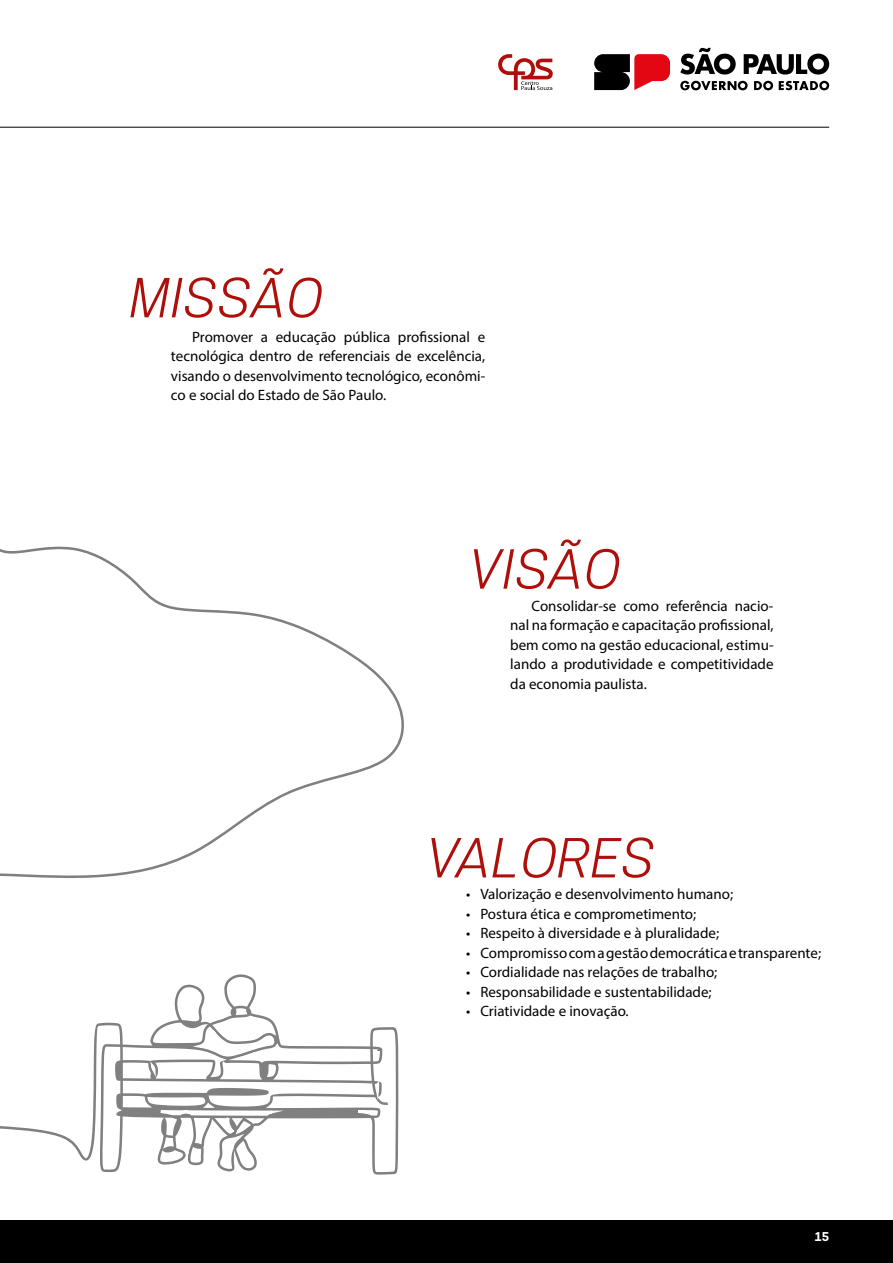
<style>
.page{position:relative;width:893px;height:1263px;background:#fff}
.page>*{position:absolute;margin:0;border:0;box-sizing:border-box;transform-origin:0 0}
.t1{font:italic 52.95px "Konsens";color:#ae0f0a}
.t2{font:15px/19.5px "Myriad Pro";color:#000;text-align:justify}
.t3{font:700 12px "Konsens";color:#fff}
</style>
<div class="page">
<div style="left:0;top:1220px;width:893px;height:43px;background:#000"></div>
<hr style="left:0;top:127px;width:829px;height:1px;background:#000">
<svg style="left:680px;top:48px;width:56px;height:27px"></svg>
<svg style="left:744px;top:54px;width:85px;height:21px"></svg>
<svg style="left:680px;top:81px;width:68px;height:9px"></svg>
<svg style="left:754px;top:81px;width:19px;height:9px"></svg>
<svg style="left:779px;top:81px;width:50px;height:9px"></svg>
<svg style="left:594px;top:54px;width:76px;height:36px"></svg>
<svg style="left:498px;top:54px;width:55px;height:36px"></svg>
<svg style="left:0;top:546px;width:404px;height:629px"></svg>
<h1 class="t1" style="left:128px;top:266px;width:195px">MISSÃO</h1>
<p class="t2" style="left:171px;top:327px;width:316px;text-indent:21px">Promover a educação pública profissional e tecnológica dentro de referenciais de excelência, visando o desenvolvimento tecnológico, econômi&shy;co e social do Estado de São Paulo.</p>
<h1 class="t1" style="left:468px;top:537px;width:153px">VISÃO</h1>
<p class="t2" style="left:510px;top:595px;width:265px;text-indent:21px">Consolidar-se como referência nacio&shy;nal na formação e capacitação profissional, bem como na gestão educacional, estimu&shy;lando a produtividade e competitividade da economia paulista.</p>
<h1 class="t1" style="left:425px;top:826px;width:231px">VALORES</h1>
<p class="t2" style="left:466px;top:884px;width:269px">• Valorização e desenvolvimento humano;</p>
<p class="t2" style="left:466px;top:904px;width:232px">• Postura ética e comprometimento;</p>
<p class="t2" style="left:466px;top:923px;width:255px">• Respeito à diversidade e à pluralidade;</p>
<p class="t2" style="left:466px;top:943px;width:356px">• Compromisso com a gestão democrática e transparente;</p>
<p class="t2" style="left:466px;top:962px;width:253px">• Cordialidade nas relações de trabalho;</p>
<p class="t2" style="left:466px;top:982px;width:247px">• Responsabilidade e sustentabilidade;</p>
<p class="t2" style="left:466px;top:1001px;width:164px">• Criatividade e inovação.</p>
<p class="t3" style="left:814px;top:1228px;width:16px">15</p>
</div>
